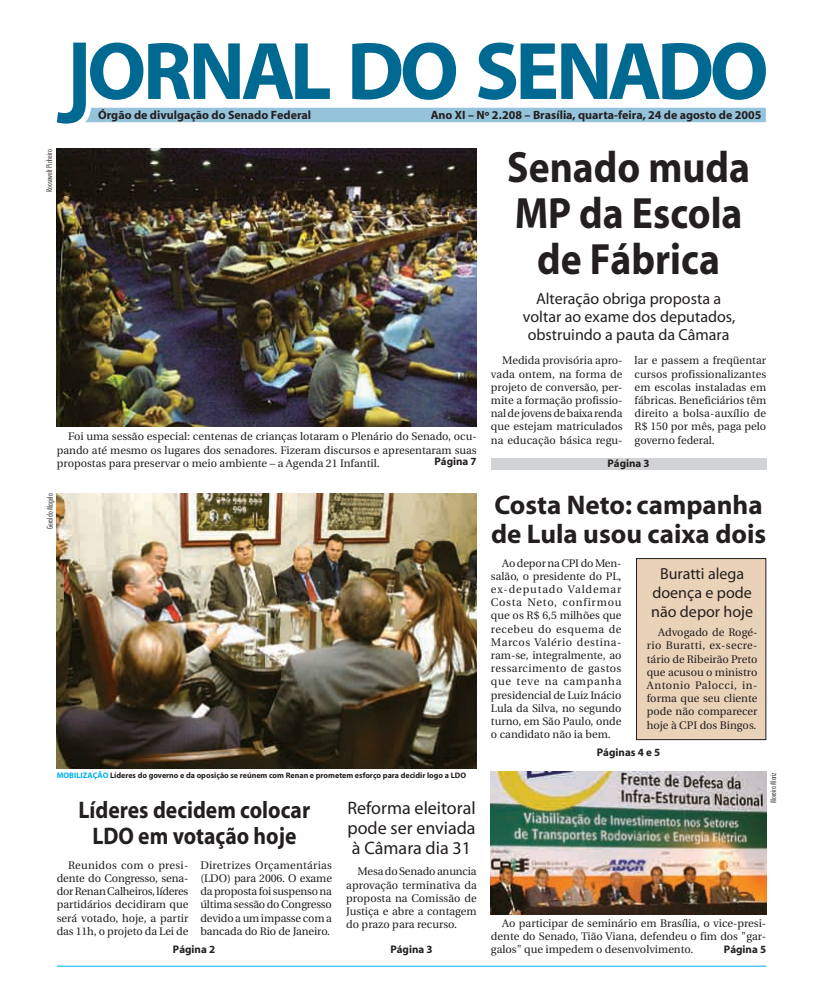
<style>
.page{position:relative;width:823px;height:1007px;background:#fff}
.page>*{position:absolute;margin:0;border:0;box-sizing:border-box;transform-origin:0 0}
.t1{font:700 44px/46px "Myriad";color:#231f20;text-align:center;scale:.9 1}
.t2{font:700 27px/29px "Myriad";color:#231f20}
.t3{font:700 24px/26px "Myriad";color:#231f20;text-align:center;scale:.9 1}
.t4{font:18px/20px "Myriad";color:#231f20;text-align:justify}
.t5{font:16px/18px "Myriad";color:#231f20;text-align:center}
.t6{font:700 12px "Myriad";color:#231f20}
.t7{font:11px/13.2px "Utopia";color:#231f20;text-align:justify}
.t8{font:700 11px "Myriad";color:#231f20}
.t9{font:700 8px "Myriad";color:#231f20}
.t10{font:300 condensed 8px "Futura BT";color:#231f20}
.s1{color:#00aeef}
</style>
<div class="page">
<svg style="left:57px;top:43px;width:708px;height:80px"></svg>
<hr style="left:57px;top:965px;width:708px;height:1px;background:#00aeef">
<div style="left:490px;top:458px;width:275px;height:11px;background:#d1d2d4"></div>
<img style="left:57px;top:493px;width:419px;height:275px">
<img style="left:490px;top:771px;width:276px;height:143px">
<div style="left:636px;top:558px;width:129px;height:181px;background:#ead2b8"></div>
<div style="left:636px;top:558px;width:129px;height:181px;border:1px solid #231f20"></div>
<img style="left:57px;top:148px;width:419px;height:279px">
<p class="t6" style="left:98px;top:108px;width:214px">Órgão de divulgação do Senado Federal</p>
<p class="t6" style="left:430px;top:108px;width:332px">Ano XI – Nº 2.208 – Brasília, quarta-feira, 24 de agosto de 2005</p>
<p class="t10" style="left:44px;top:192px;width:44px;rotate:-90deg">Roosewelt Pinheiro</p>
<h1 class="t1" style="left:506px;top:145px;width:271px">Senado muda<br>MP da Escola de Fábrica</h1>
<h3 class="t5" style="left:522px;top:290px;width:214px">Alteração obriga proposta a voltar ao exame dos deputados, obstruindo a pauta da Câmara</h3>
<p class="t7" style="left:490px;top:354px;width:133px;text-indent:11px">Medida provisória apro&shy;vada ontem, na forma de projeto de conversão, per&shy;mite a formação profissio&shy;nal de jovens de baixa renda que estejam matriculados na educação básica regu-</p>
<p class="t7" style="left:634px;top:354px;width:133px">lar e passem a freqüentar cursos profissionalizantes em escolas instaladas em fábricas. Beneficiários têm direito a bolsa-auxílio de R$ 150 por mês, paga pelo governo federal.</p>
<p class="t7" style="left:57px;top:430px;width:421px;text-indent:11px">Foi uma sessão especial: centenas de crianças lotaram o Plenário do Senado, ocu&shy;pando até mesmo os lugares dos senadores. Fizeram discursos e apresentaram suas propostas para preservar o meio ambiente – a Agenda 21 Infantil.</p>
<p class="t8" style="left:434px;top:456px;width:44px">Página 7</p>
<p class="t8" style="left:607px;top:457px;width:44px">Página 3</p>
<p class="t10" style="left:45px;top:528px;width:37px;rotate:-90deg">Geraldo Magela</p>
<p class="t9" style="left:57px;top:771px;width:410px"><span class="s1">MOBILIZAÇÃO</span> Líderes do governo e da oposição se reúnem com Renan e prometem esforço para decidir logo a LDO</p>
<h3 class="t3" style="left:78px;top:798px;width:259px">Líderes decidem colocar<br>LDO em votação hoje</h3>
<p class="t7" style="left:57px;top:858px;width:133px;text-indent:11px">Reunidos com o presi&shy;dente do Congresso, sena&shy;dor Renan Calheiros, líderes partidários decidiram que será votado, hoje, a partir das 11h, o projeto da Lei de</p>
<p class="t7" style="left:200px;top:858px;width:133px">Diretrizes Orçamentárias (LDO) para 2006. O exame da proposta foi suspenso na última sessão do Congresso devido a um impasse com a bancada do Rio de Janeiro.</p>
<p class="t8" style="left:173px;top:943px;width:44px">Página 2</p>
<h3 class="t4" style="left:347px;top:798px;width:130px">Reforma eleitoral pode ser enviada à Câmara dia 31</h3>
<p class="t7" style="left:346px;top:865px;width:132px;text-indent:11px">Mesa do Senado anuncia aprovação terminativa da proposta na Comissão de Justiça e abre a contagem do prazo para recurso.</p>
<p class="t8" style="left:390px;top:943px;width:44px">Página 3</p>
<h2 class="t2" style="left:490px;top:491px;width:276px">Costa Neto: campanha de Lula usou caixa dois</h2>
<p class="t7" style="left:490px;top:556px;width:132px;text-indent:11px">Ao depor na CPI do Men&shy;salão, o presidente do PL, ex-deputado Valdemar Costa Neto, confirmou que os R$ 6,5 milhões que recebeu do esquema de Marcos Valério destina&shy;ram-se, integralmente, ao ressarcimento de gastos que teve na campanha presidencial de Luiz Inácio Lula da Silva, no segundo turno, em São Paulo, onde o candidato não ia bem.</p>
<h3 class="t5" style="left:650px;top:564px;width:103px;line-height:19.2px">Buratti alega doença e pode não depor hoje</h3>
<p class="t7" style="left:646px;top:626px;width:112px;text-indent:11px">Advogado de Rogé&shy;rio Buratti, ex-secre&shy;tário de Ribeirão Preto que acusou o ministro Antonio Palocci, in&shy;forma que seu cliente pode não comparecer hoje à CPI dos Bingos.</p>
<p class="t8" style="left:596px;top:746px;width:65px">Páginas 4 e 5</p>
<p class="t10" style="left:768px;top:803px;width:32px;rotate:-90deg">Moreira Mariz</p>
<p class="t7" style="left:490px;top:916px;width:276px;text-indent:11px">Ao participar de seminário em Brasília, o vice-presi&shy;dente do Senado, Tião Viana, defendeu o fim dos "gar&shy;galos" que impedem o desenvolvimento.</p>
<p class="t8" style="left:723px;top:943px;width:44px">Página 5</p>
</div>
